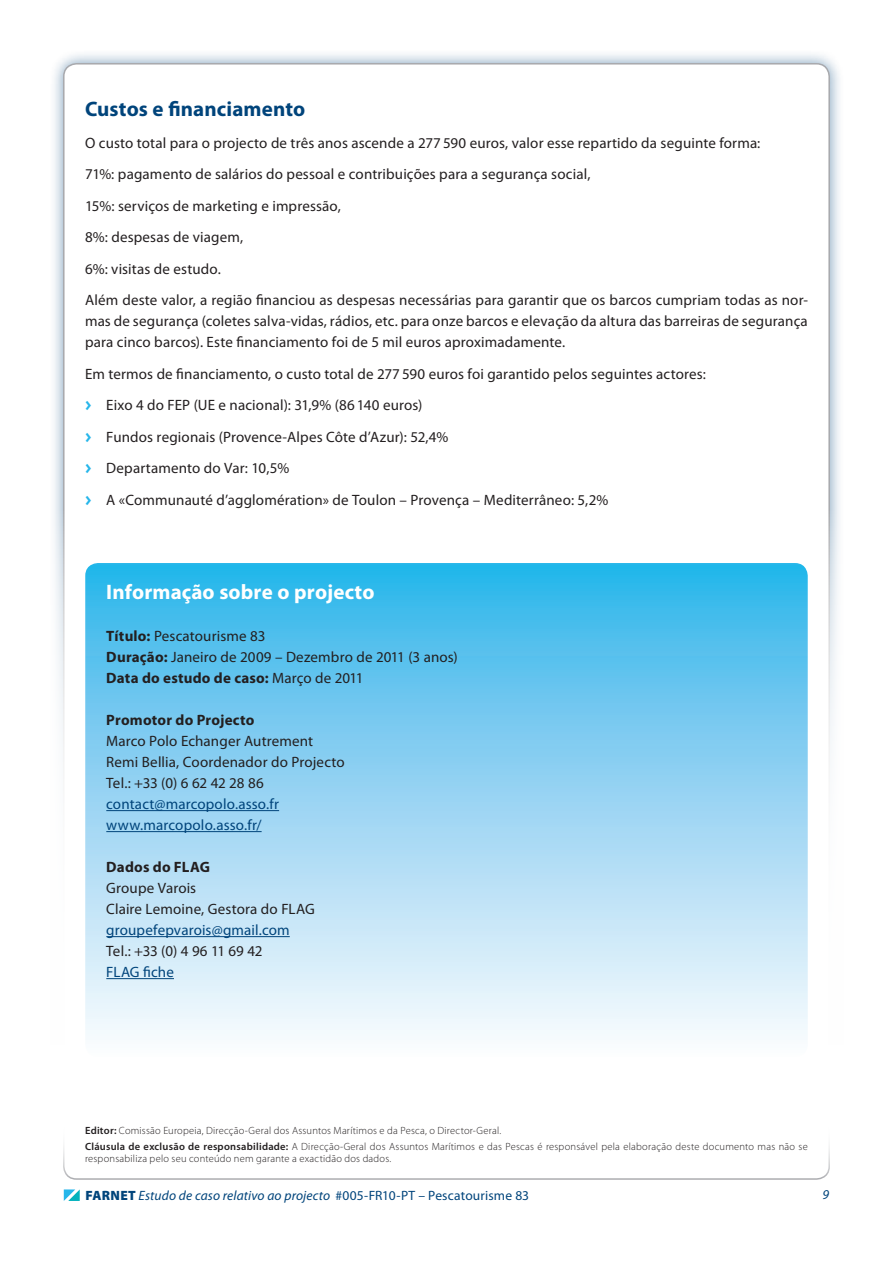
<style>
.page{position:relative;width:893px;height:1263px;background:#fff}
.page>*{position:absolute;margin:0;border:0;box-sizing:border-box;transform-origin:0 0}
.t1{font:700 21px "Myriad Pro";letter-spacing:.005em;color:#fff}
.t2{font:700 21px "Myriad Pro";letter-spacing:.005em;color:#00447b}
.t3{font:15px/31.5px "Myriad Pro";letter-spacing:.01em;color:#231f20}
.t4{font:15px/21px "Myriad Pro";letter-spacing:.01em;color:#00447b}
.t5{font:700 15px "Myriad Pro";letter-spacing:.015em;color:#231f20}
.t6{font:15px "Myriad Pro";letter-spacing:-.015em;color:#231f20}
.t7{font:italic 13.5px "Myriad Pro";letter-spacing:.01em;color:#00447b}
.t8{font:300 10.5px/16.2px "Myriad Pro";letter-spacing:.02em;color:#231f20}
.s1{font-family:"Meta Plus Bold Caps";color:#26b6ea}
.s2{font-weight:700}
.s3{font-weight:600}
.s4{font-weight:900;font-style:normal}
.s5{font-style:normal}
</style>
<div class="page">
<div style="left:49px;top:49px;width:795px;height:1165px;background:#00447b;opacity:.5"></div>
<div style="left:64px;top:64px;width:765px;height:1135px;background:#fff;border-radius:13px"></div>
<div style="left:0;top:510px;width:893px;height:753px;background:#fff"></div>
<svg style="left:63px;top:1146px;width:767px;height:34px"></svg>
<svg style="left:64px;top:1189px;width:16px;height:12px"></svg>
<svg style="left:85px;top:563px;width:723px;height:473px;background:#94d5f3"></svg>
<hr style="left:106px;top:810px;width:173px;height:1px;background:#00447b">
<hr style="left:106px;top:831px;width:156px;height:1px;background:#00447b">
<hr style="left:106px;top:936px;width:184px;height:1px;background:#00447b">
<hr style="left:106px;top:978px;width:68px;height:1px;background:#00447b">
<h1 class="t2" style="left:85px;top:95px;width:222px">Custos e financiamento</h1>
<p class="t3" style="left:85px;top:127px;width:724px">O custo total para o projecto de três anos ascende a 277 590 euros, valor esse repartido da seguinte forma:<br>71%: pagamento de salários do pessoal e contribuições para a segurança social,<br>15%: serviços de marketing e impressão,<br>8%: despesas de viagem,<br>6%: visitas de estudo.<br>Além deste valor, a região financiou as despesas necessárias para garantir que os barcos cumpriam todas as nor-</p>
<p class="t3" style="left:85px;top:310px;width:724px;line-height:21px">mas de segurança (coletes salva-vidas, rádios, etc. para onze barcos e elevação da altura das barreiras de segurança para cinco barcos). Este financiamento foi de 5 mil euros aproximadamente.</p>
<p class="t3" style="left:85px;top:358px;width:622px">Em termos de financiamento, o custo total de 277 590 euros foi garantido pelos seguintes actores: <span class="s1">&gt;</span> Eixo 4 do FEP (UE e nacional): 31,9% (86 140 euros)<br><span class="s1">&gt;</span> Fundos regionais (Provence-Alpes Côte d’Azur): 52,4%<br><span class="s1">&gt;</span> Departamento do Var: 10,5%<br><span class="s1">&gt;</span> A «Communauté d’agglomération» de Toulon – Provença – Mediterrâneo: 5,2%</p>
<h1 class="t1" style="left:106px;top:578px;width:270px">Informação sobre o projecto</h1>
<p class="t3" style="left:106px;top:625px;width:353px;line-height:21px"><span class="s2">Título:</span> Pescatourisme 83<br><span class="s2">Duração:</span> Janeiro de 2009 – Dezembro de 2011 (3 anos)<br><span class="s2">Data do estudo de caso:</span> Março de 2011</p>
<p class="t5" style="left:106px;top:710px;width:150px">Promotor do Projecto</p>
<p class="t3" style="left:106px;top:730px;width:240px;line-height:21px">Marco Polo Echanger Autrement<br>Remi Bellia, Coordenador do Projecto<br>Tel.: +33 (0) 6 62 42 28 86</p>
<p class="t4" style="left:106px;top:793px;width:174px">contact@marcopolo.asso.fr www.marcopolo.asso.fr/</p>
<p class="t5" style="left:106px;top:857px;width:105px">Dados do FLAG</p>
<p class="t3" style="left:106px;top:877px;width:210px;line-height:21px">Groupe Varois<br>Claire Lemoine, Gestora do FLAG</p>
<p class="t4" style="left:106px;top:919px;width:185px">groupefepvarois@gmail.com</p>
<p class="t6" style="left:106px;top:942px;width:158px">Tel.: +33 (0) 4 96 11 69 42</p>
<p class="t4" style="left:106px;top:961px;width:69px">FLAG fiche</p>
<p class="t8" style="left:85px;top:1122px;width:724px"><span class="s3">Editor:</span> Comissão Europeia, Direcção-Geral dos Assuntos Marítimos e da Pesca, o Director-Geral.<br><span class="s3">Cláusula de exclusão de responsabilidade:</span> A Direcção-Geral dos Assuntos Marítimos e das Pescas é responsável pela elaboração deste documento mas não se</p>
<p class="t8" style="left:85px;top:1151px;width:308px">responsabiliza pelo seu conteúdo nem garante a exactidão dos dados.</p>
<p class="t7" style="left:85px;top:1187px;width:445px"><span class="s4">FARNET</span> Estudo de caso relativo ao projecto <span class="s5">#005-FR10-PT – Pescatourisme 83</span></p>
<p class="t7" style="left:822px;top:1186px;width:8px">9</p>
</div>
